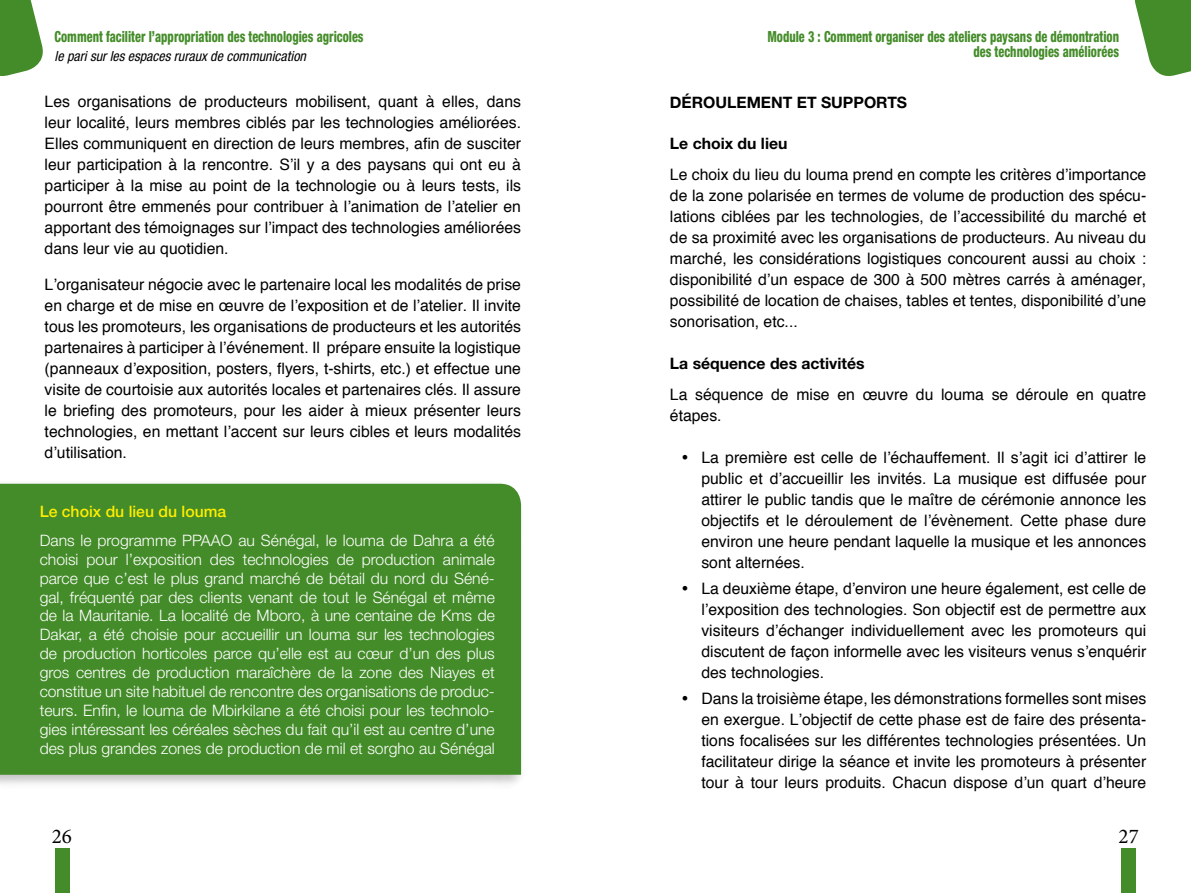
<style>
.page{position:relative;width:1191px;height:893px;background:#fff}
.page>*{position:absolute;margin:0;border:0;box-sizing:border-box;transform-origin:0 0}
.t1{font:21px "Minion Pro";color:#000}
.texte_courant{font:15.75px/21px "Helvetica";color:#000;text-align:justify}
.alinea{font:15.75px/21px "Helvetica";color:#000;text-align:justify}
.t2{font:300 15.75px/18.9px "Helvetica Neue";color:#fff}
.t3{font:700 15.75px "Helvetica Neue";color:#000}
.t4{font:800 condensed 15.4px/14.7px "Helvetica Neue";color:#448c29;text-align:right;scale:.8 1}
.t5{font:italic condensed 14px "Helvetica Neue";color:#000}
.s1{font-weight:500;color:#ffed00}
</style>
<div class="page">
<svg style="left:0;top:0;width:43px;height:76px;background:#629e4b"></svg>
<svg style="left:1134px;top:0;width:57px;height:76px"></svg>
<div style="left:55px;top:848px;width:14px;height:45px;background:#448c29"></div>
<div style="left:1121px;top:848px;width:15px;height:45px;background:#448c29"></div>
<div style="left:0;top:479px;width:526px;height:310px;background:#000;opacity:.25"></div>
<div style="left:0;top:484px;width:521px;height:291px;background:#448c29"></div>
<p class="t4" style="left:55px;top:29px;width:388px">Comment faciliter l’appropriation des technologies agricoles</p>
<p class="t5" style="left:55px;top:48px;width:253px">le pari sur les espaces ruraux de communication</p>
<p class="texte_courant" style="left:45px;top:91px;width:478px">Les organisations de producteurs mobilisent, quant à elles, dans leur localité, leurs membres ciblés par les technologies améliorées.<br>Elles communiquent en direction de leurs membres, afin de susciter leur participation à la rencontre. S’il y a des paysans qui ont eu à participer à la mise au point de la technologie ou à leurs tests, ils pourront être emmenés pour contribuer à l’animation de l’atelier en apportant des témoignages sur l’impact des technologies améliorées dans leur vie au quotidien.</p>
<p class="texte_courant" style="left:45px;top:273px;width:478px">L’organisateur négocie avec le partenaire local les modalités de prise en charge et de mise en œuvre de l’exposition et de l’atelier. Il invite tous les promoteurs, les organisations de producteurs et les autorités partenaires à participer à l’événement. Il prépare ensuite la logistique (panneaux d’exposition, posters, flyers, t-shirts, etc.) et effectue une visite de courtoisie aux autorités locales et partenaires clés. Il assure le briefing des promoteurs, pour les aider à mieux présenter leurs technologies, en mettant l’accent sur leurs cibles et leurs modalités d’utilisation.</p>
<p class="t2" style="left:40px;top:497px;width:456px;line-height:28.9px"><span class="s1">Le choix du lieu du louma<br></span>Dans le programme PPAAO au Sénégal, le louma de Dahra a été</p>
<p class="t2" style="left:40px;top:549px;width:457px;text-align:justify">choisi pour l’exposition des technologies de production animale parce que c’est le plus grand marché de bétail du nord du Séné&shy;gal, fréquenté par des clients venant de tout le Sénégal et même de la Mauritanie. La localité de Mboro, à une centaine de Kms de Dakar, a été choisie pour accueillir un louma sur les technologies de production horticoles parce qu’elle est au cœur d’un des plus gros centres de production maraîchère de la zone des Niayes et constitue un site habituel de rencontre des organisations de produc&shy;teurs. Enfin, le louma de Mbirkilane a été choisi pour les technolo&shy;gies intéressant les céréales sèches du fait qu’il est au centre d’une des plus grandes zones de production de mil et sorgho au Sénégal</p>
<p class="t4" style="left:767px;top:29px;width:441px">Module 3 : Comment organiser des ateliers paysans de démontration des technologies améliorées</p>
<p class="t3" style="left:670px;top:93px;width:239px">DÉROULEMENT ET SUPPORTS</p>
<p class="t3" style="left:670px;top:134px;width:119px">Le choix du lieu</p>
<p class="texte_courant" style="left:670px;top:164px;width:478px">Le choix du lieu du louma prend en compte les critères d’importance de la zone polarisée en termes de volume de production des spécu&shy;lations ciblées par les technologies, de l’accessibilité du marché et de sa proximité avec les organisations de producteurs. Au niveau du marché, les considérations logistiques concourent aussi au choix : disponibilité d’un espace de 300 à 500 mètres carrés à aménager, possibilité de location de chaises, tables et tentes, disponibilité d’une sonorisation, etc...</p>
<p class="t3" style="left:670px;top:354px;width:196px">La séquence des activités</p>
<p class="texte_courant" style="left:670px;top:383px;width:478px">La séquence de mise en œuvre du louma se déroule en quatre étapes.</p>
<p class="alinea" style="left:701px;top:446px;width:446px">La première est celle de l’échauffement. Il s’agit ici d’attirer le public et d’accueillir les invités. La musique est diffusée pour attirer le public tandis que le maître de cérémonie annonce les objectifs et le déroulement de l’évènement. Cette phase dure environ une heure pendant laquelle la musique et les annonces sont alternées.</p>
<p class="alinea" style="left:701px;top:577px;width:446px">La deuxième étape, d’environ une heure également, est celle de l’exposition des technologies. Son objectif est de permettre aux visiteurs d’échanger individuellement avec les promoteurs qui discutent de façon informelle avec les visiteurs venus s’enquérir des technologies.</p>
<p class="alinea" style="left:701px;top:687px;width:446px">Dans la troisième étape, les démonstrations formelles sont mises en exergue. L’objectif de cette phase est de faire des présenta&shy;tions focalisées sur les différentes technologies présentées. Un facilitateur dirige la séance et invite les promoteurs à présenter tour à tour leurs produits. Chacun dispose d’un quart d’heure</p>
<h1 class="t1" style="left:52px;top:823px;width:22px">26</h1>
<h1 class="t1" style="left:1118px;top:823px;width:22px">27</h1>
</div>
